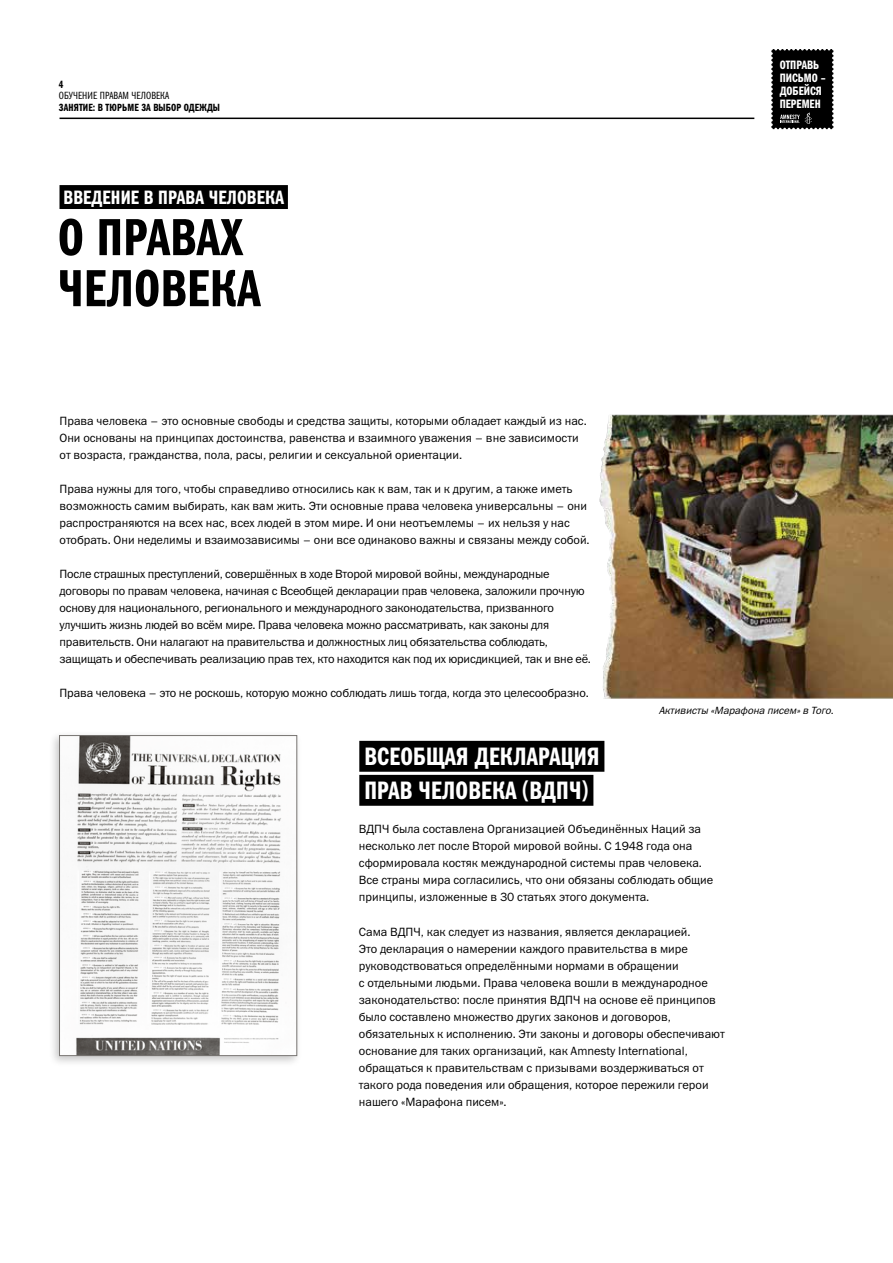
<style>
.page{position:relative;width:893px;height:1263px;background:#fff}
.page>*{position:absolute;margin:0;border:0;box-sizing:border-box;transform-origin:0 0}
.t1{font:600 52.5px/51px "Franklin Gothic Cmpr ITC";letter-spacing:.01em;color:#000}
.t2{font:600 25.35px/34px "Franklin Gothic Cmpr ITC";letter-spacing:.01em;color:#fff}
.t3{font:600 19.5px "Franklin Gothic Cmpr ITC";letter-spacing:.01em;color:#fff}
.t4{font:600 12.15px/13.2px "Franklin Gothic Cmpr ITC";color:#fff}
.t5{font:12px/17px "Franklin Gothic ITC";color:#000}
.t6{font:italic 10.5px "Franklin Gothic ITC";color:#000}
.t7{font:600 10.5px "Franklin Gothic Cmpr ITC";letter-spacing:.01em;color:#000}
.t8{font:10.5px "Franklin Gothic Cmpr ITC";letter-spacing:.01em;color:#000}
.s1{font-family:"Amnesty Trade Gothic Bd Cn 20";font-weight:400}
</style>
<div class="page">
<svg style="left:771px;top:49px;width:62px;height:80px;background:#0e0e0e"></svg>
<hr style="left:60px;top:118px;width:694px;height:1px;background:#000">
<div style="left:359px;top:741px;width:245px;height:31px;background:#000"></div>
<div style="left:359px;top:775px;width:234px;height:31px;background:#000"></div>
<div style="left:60px;top:185px;width:228px;height:24px;background:#000"></div>
<div style="left:49px;top:731px;width:253px;height:336px;background:#000;opacity:.22"></div>
<img style="left:61px;top:737px;width:234px;height:317px">
<div style="left:59px;top:735px;width:238px;height:321px;border:1px solid #777471"></div>
<img style="left:599px;top:414px;width:294px;height:284px">
<p class="t7" style="left:59px;top:78px;width:6px">4</p>
<p class="t8" style="left:59px;top:90px;width:112px">ОБУЧЕНИЕ ПРАВАМ ЧЕЛОВЕКА</p>
<p class="t7" style="left:59px;top:101px;width:163px">ЗАНЯТИЕ: В ТЮРЬМЕ ЗА ВЫБОР ОДЕЖДЫ</p>
<h3 class="t3" style="left:64px;top:186px;width:222px">ВВЕДЕНИЕ В ПРАВА ЧЕЛОВЕКА</h3>
<h1 class="t1" style="left:58px;top:212px;width:204px">О ПРАВАХ<br>ЧЕЛОВЕКА</h1>
<p class="t5" style="left:60px;top:413px;width:529px">Права человека – это основные свободы и средства защиты, которыми обладает каждый из нас.<br>Они основаны на принципах достоинства, равенства и взаимного уважения – вне зависимости от возраста, гражданства, пола, расы, религии и сексуальной ориентации.</p>
<p class="t5" style="left:60px;top:481px;width:532px">Права нужны для того, чтобы справедливо относились как к вам, так и к другим, а также иметь возможность самим выбирать, как вам жить. Эти основные права человека универсальны – они распространяются на всех нас, всех людей в этом мире. И они неотъемлемы – их нельзя у нас отобрать. Они неделимы и взаимозависимы – они все одинаково важны и связаны между собой.</p>
<p class="t5" style="left:60px;top:566px;width:533px">После страшных преступлений, совершённых в ходе Второй мировой войны, международные договоры по правам человека, начиная с Всеобщей декларации прав человека, заложили прочную основу для национального, регионального и международного законодательства, призванного улучшить жизнь людей во всём мире. Права человека можно рассматривать, как законы для правительств. Они налагают на правительства и должностных лиц обязательства соблюдать, защищать и обеспечивать реализацию прав тех, кто находится как под их юрисдикцией, так и вне её.</p>
<p class="t5" style="left:60px;top:685px;width:531px">Права человека – это не роскошь, которую можно соблюдать лишь тогда, когда это целесообразно.</p>
<h2 class="t2" style="left:364px;top:740px;width:237px">ВСЕОБЩАЯ ДЕКЛАРАЦИЯ<br>ПРАВ ЧЕЛОВЕКА <span class="s1">(</span>ВДПЧ<span class="s1">)</span></h2>
<p class="t4" style="left:780px;top:58px;width:47px">ОТПРАВЬ<br>ПИСЬМО –<br>ДОБЕЙСЯ<br>ПЕРЕМЕН</p>
<p class="t6" style="left:659px;top:704px;width:179px">Активисты «Марафона писем»в Того.</p>
<p class="t5" style="left:359px;top:821px;width:356px">ВДПЧ была составлена Организацией Объединённых Наций за несколько лет после Второй мировой войны. С 1948 года она cформировала костяк международной системы прав человека.<br>Все страны мира согласились, что они обязаны соблюдать общие принципы, изложенные в 30 статьях этого документа.</p>
<p class="t5" style="left:359px;top:923px;width:367px">Сама ВДПЧ, как следует из названия, является декларацией.<br>Это декларация о намерении каждого правительства в мире руководствоваться определёнными нормами в обращении<br>с отдельными людьми. Права человека вошли в международное законодательство: после принятия ВДПЧ на основе её принципов было составлено множество других законов и договоров, обязательных к исполнению. Эти законы и договоры обеспечивают основание для таких организаций, как Amnesty International, обращаться к правительствам с призывами воздерживаться от такого рода поведения или обращения, которое пережили герои нашего «Марафона писем».</p>
</div>
